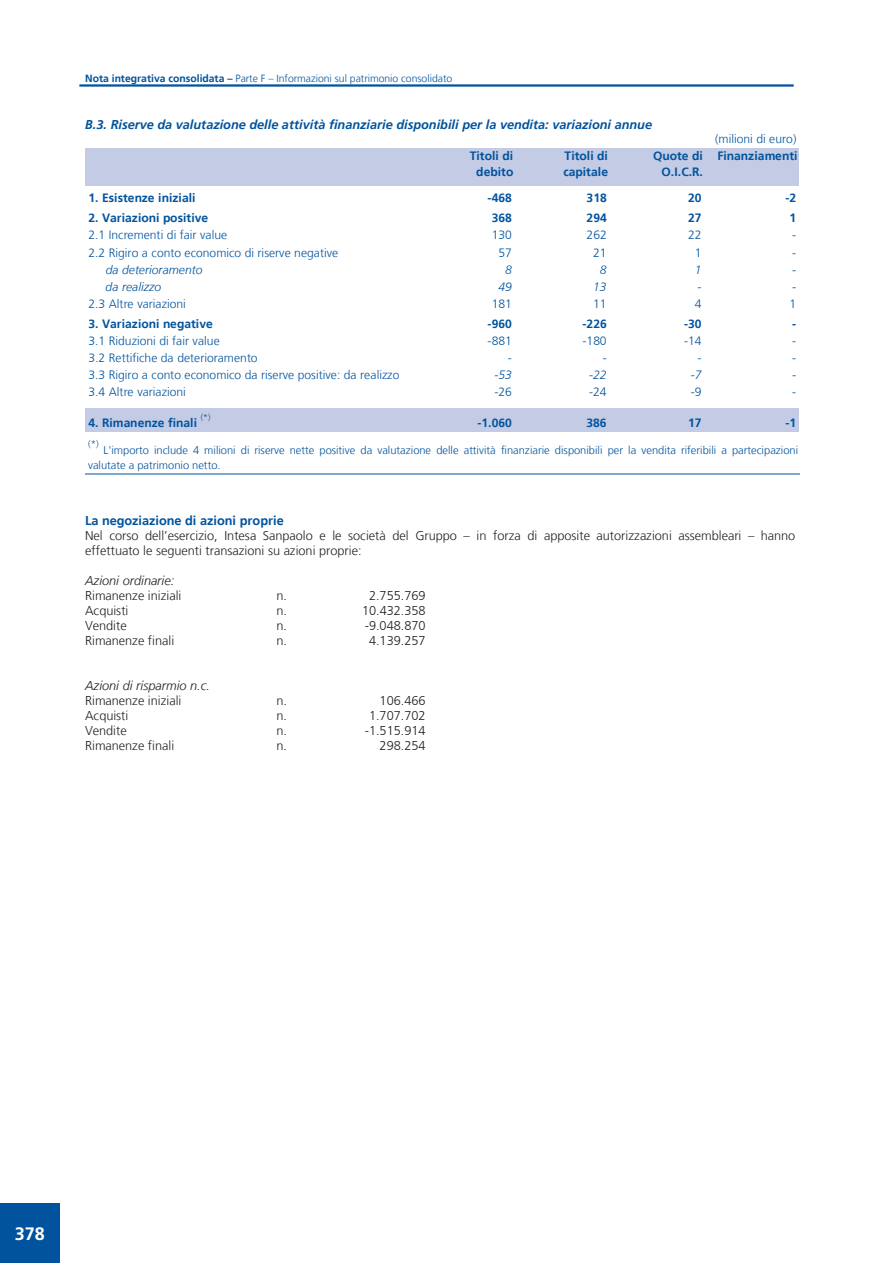
<style>
.page{position:relative;width:893px;height:1263px;background:#fff}
.page>*{position:absolute;margin:0;border:0;box-sizing:border-box;transform-origin:0 0}
.t1{font:700 18px "Frutiger";color:#fff}
.t2{font:300 12.75px/15px "Frutiger LT45";letter-spacing:-.005em;color:#231f20}
.t3{font:italic 700 12.75px "Frutiger LT66";letter-spacing:-.005em;color:#01539e}
.t4{font:italic 300 12.75px "Frutiger LT46";color:#231f20}
.t5{font:700 12.75px "Frutiger LT65";letter-spacing:-.005em;color:#01539e}
.t6{font:300 12.15px "Frutiger LT45";color:#01539e}
.t7{font:700 12.15px/15.9px "Frutiger LT65";color:#01539e;text-align:center}
.t8{font:italic 300 12.15px "Frutiger LT46";color:#01539e}
.t9{font:300 11.1px/15.3px "Frutiger LT45";color:#01539e}
.t10{font:300 10.5px "Frutiger LT45";letter-spacing:-.005em;color:#01539e}
.t11{font:300 9.6px "Frutiger LT45";color:#01539e}
.t12{font:300 8.7px "Frutiger LT45";color:#01539e}
.s1{font-family:"Frutiger LT65";font-weight:700}
</style>
<div class="page">
<hr style="left:79px;top:84px;width:715px;height:3px;background:#01539e">
<div style="left:86px;top:148px;width:713px;height:37px;background:#c3cbe5"></div>
<div style="left:86px;top:409px;width:713px;height:23px;background:#c3cbe5"></div>
<hr style="left:85px;top:474px;width:715px;height:1px;background:#01539e">
<div style="left:0;top:1203px;width:60px;height:60px;background:#01539e"></div>
<p class="t10" style="left:85px;top:74px;width:369px"><span class="s1">Nota integrativa consolidata –</span> Parte F – Informazioni sul patrimonio consolidato</p>
<p class="t3" style="left:85px;top:119px;width:568px">B.3. Riserve da valutazione delle attività finanziarie disponibili per la vendita: variazioni annue</p>
<p class="t6" style="left:715px;top:134px;width:83px">(milioni di euro)</p>
<p class="t7" style="left:470px;top:149px;width:45px">Titoli di debito</p>
<p class="t7" style="left:563px;top:149px;width:46px;text-align:left">Titoli di capitale</p>
<p class="t7" style="left:653px;top:149px;width:51px;text-align:right">Quote di<br>O.I.C.R.</p>
<p class="t7" style="left:717px;top:149px;width:82px">Finanziamenti</p>
<p class="t7" style="left:88px;top:191px;width:109px">1. Esistenze iniziali</p>
<p class="t7" style="left:488px;top:191px;width:26px">-468</p>
<p class="t7" style="left:586px;top:191px;width:22px">318</p>
<p class="t7" style="left:688px;top:191px;width:15px">20</p>
<p class="t7" style="left:786px;top:191px;width:12px">-2</p>
<p class="t7" style="left:88px;top:211px;width:121px">2. Variazioni positive</p>
<p class="t7" style="left:492px;top:211px;width:22px">368</p>
<p class="t7" style="left:586px;top:211px;width:22px">294</p>
<p class="t7" style="left:688px;top:211px;width:15px">27</p>
<p class="t7" style="left:789px;top:211px;width:8px">1</p>
<p class="t6" style="left:88px;top:230px;width:140px">2.1 Incrementi di fair value</p>
<p class="t6" style="left:492px;top:230px;width:22px">130</p>
<p class="t6" style="left:586px;top:230px;width:22px">262</p>
<p class="t6" style="left:688px;top:230px;width:15px">22</p>
<p class="t6" style="left:792px;top:230px;width:6px">-</p>
<p class="t6" style="left:88px;top:247px;width:251px">2.2 Rigiro a conto economico di riserve negative</p>
<p class="t6" style="left:498px;top:247px;width:15px">57</p>
<p class="t6" style="left:593px;top:247px;width:15px">21</p>
<p class="t6" style="left:695px;top:247px;width:8px">1</p>
<p class="t6" style="left:792px;top:247px;width:6px">-</p>
<p class="t8" style="left:106px;top:264px;width:98px">da deterioramento</p>
<p class="t8" style="left:505px;top:264px;width:8px">8</p>
<p class="t8" style="left:600px;top:264px;width:8px">8</p>
<p class="t8" style="left:695px;top:264px;width:8px">1</p>
<p class="t8" style="left:792px;top:264px;width:6px">-</p>
<p class="t8" style="left:106px;top:282px;width:57px">da realizzo</p>
<p class="t8" style="left:498px;top:282px;width:15px">49</p>
<p class="t8" style="left:593px;top:282px;width:15px">13</p>
<p class="t8" style="left:697px;top:282px;width:6px">-</p>
<p class="t8" style="left:792px;top:282px;width:6px">-</p>
<p class="t6" style="left:88px;top:299px;width:99px">2.3 Altre variazioni</p>
<p class="t6" style="left:492px;top:299px;width:22px">181</p>
<p class="t6" style="left:593px;top:299px;width:15px">11</p>
<p class="t6" style="left:695px;top:299px;width:8px">4</p>
<p class="t6" style="left:789px;top:299px;width:8px">1</p>
<p class="t7" style="left:88px;top:317px;width:126px">3. Variazioni negative</p>
<p class="t7" style="left:488px;top:317px;width:26px">-960</p>
<p class="t7" style="left:582px;top:317px;width:26px">-226</p>
<p class="t7" style="left:684px;top:317px;width:19px">-30</p>
<p class="t7" style="left:792px;top:317px;width:6px">-</p>
<p class="t6" style="left:88px;top:336px;width:133px">3.1 Riduzioni di fair value</p>
<p class="t6" style="left:488px;top:336px;width:26px">-881</p>
<p class="t6" style="left:582px;top:336px;width:26px">-180</p>
<p class="t6" style="left:684px;top:336px;width:19px">-14</p>
<p class="t6" style="left:792px;top:336px;width:6px">-</p>
<p class="t6" style="left:88px;top:353px;width:171px">3.2 Rettifiche da deterioramento</p>
<p class="t6" style="left:508px;top:353px;width:6px">-</p>
<p class="t6" style="left:603px;top:353px;width:6px">-</p>
<p class="t6" style="left:697px;top:353px;width:6px">-</p>
<p class="t6" style="left:792px;top:353px;width:6px">-</p>
<p class="t6" style="left:88px;top:370px;width:313px">3.3 Rigiro a conto economico da riserve positive: da realizzo</p>
<p class="t8" style="left:494px;top:370px;width:19px">-53</p>
<p class="t8" style="left:589px;top:370px;width:19px">-22</p>
<p class="t8" style="left:691px;top:370px;width:12px">-7</p>
<p class="t8" style="left:792px;top:370px;width:6px">-</p>
<p class="t6" style="left:88px;top:387px;width:99px">3.4 Altre variazioni</p>
<p class="t6" style="left:494px;top:387px;width:19px">-26</p>
<p class="t6" style="left:589px;top:387px;width:19px">-24</p>
<p class="t6" style="left:691px;top:387px;width:12px">-9</p>
<p class="t6" style="left:792px;top:387px;width:6px">-</p>
<p class="t7" style="left:88px;top:415px;width:110px">4. Rimanenze finali</p>
<p class="t12" style="left:201px;top:414px;width:11px">(*)</p>
<p class="t7" style="left:478px;top:416px;width:36px">-1.060</p>
<p class="t7" style="left:586px;top:416px;width:22px">386</p>
<p class="t7" style="left:688px;top:416px;width:15px">17</p>
<p class="t7" style="left:786px;top:416px;width:12px">-1</p>
<p class="t11" style="left:88px;top:439px;width:12px">(*)</p>
<p class="t9" style="left:88px;top:443px;width:712px;text-indent:15px">L'importo include 4 milioni di riserve nette positive da valutazione delle attività finanziarie disponibili per la vendita riferibili a partecipazioni valutate a patrimonio netto.</p>
<p class="t5" style="left:85px;top:515px;width:200px">La negoziazione di azioni proprie</p>
<p class="t2" style="left:85px;top:529px;width:712px">Nel corso dell’esercizio, Intesa Sanpaolo e le società del Gruppo – in forza di apposite autorizzazioni assembleari – hanno effettuato le seguenti transazioni su azioni proprie:</p>
<p class="t4" style="left:85px;top:576px;width:91px">Azioni ordinarie:</p>
<p class="t2" style="left:85px;top:589px;width:98px">Rimanenze iniziali</p>
<p class="t2" style="left:276px;top:589px;width:12px">n.</p>
<p class="t2" style="left:369px;top:589px;width:58px">2.755.769</p>
<p class="t2" style="left:85px;top:604px;width:45px">Acquisti</p>
<p class="t2" style="left:276px;top:604px;width:12px">n.</p>
<p class="t2" style="left:362px;top:604px;width:65px">10.432.358</p>
<p class="t2" style="left:85px;top:619px;width:43px">Vendite</p>
<p class="t2" style="left:276px;top:619px;width:12px">n.</p>
<p class="t2" style="left:365px;top:619px;width:62px">-9.048.870</p>
<p class="t2" style="left:85px;top:634px;width:91px">Rimanenze finali</p>
<p class="t2" style="left:276px;top:634px;width:12px">n.</p>
<p class="t2" style="left:369px;top:634px;width:58px">4.139.257</p>
<p class="t4" style="left:85px;top:680px;width:127px">Azioni di risparmio n.c.</p>
<p class="t2" style="left:85px;top:694px;width:98px">Rimanenze iniziali</p>
<p class="t2" style="left:276px;top:694px;width:12px">n.</p>
<p class="t2" style="left:380px;top:694px;width:47px">106.466</p>
<p class="t2" style="left:85px;top:709px;width:45px">Acquisti</p>
<p class="t2" style="left:276px;top:709px;width:12px">n.</p>
<p class="t2" style="left:369px;top:709px;width:58px">1.707.702</p>
<p class="t2" style="left:85px;top:724px;width:43px">Vendite</p>
<p class="t2" style="left:276px;top:724px;width:12px">n.</p>
<p class="t2" style="left:365px;top:724px;width:62px">-1.515.914</p>
<p class="t2" style="left:85px;top:739px;width:91px">Rimanenze finali</p>
<p class="t2" style="left:276px;top:739px;width:12px">n.</p>
<p class="t2" style="left:380px;top:739px;width:47px">298.254</p>
<h1 class="t1" style="left:15px;top:1226px;width:32px">378</h1>
</div>
